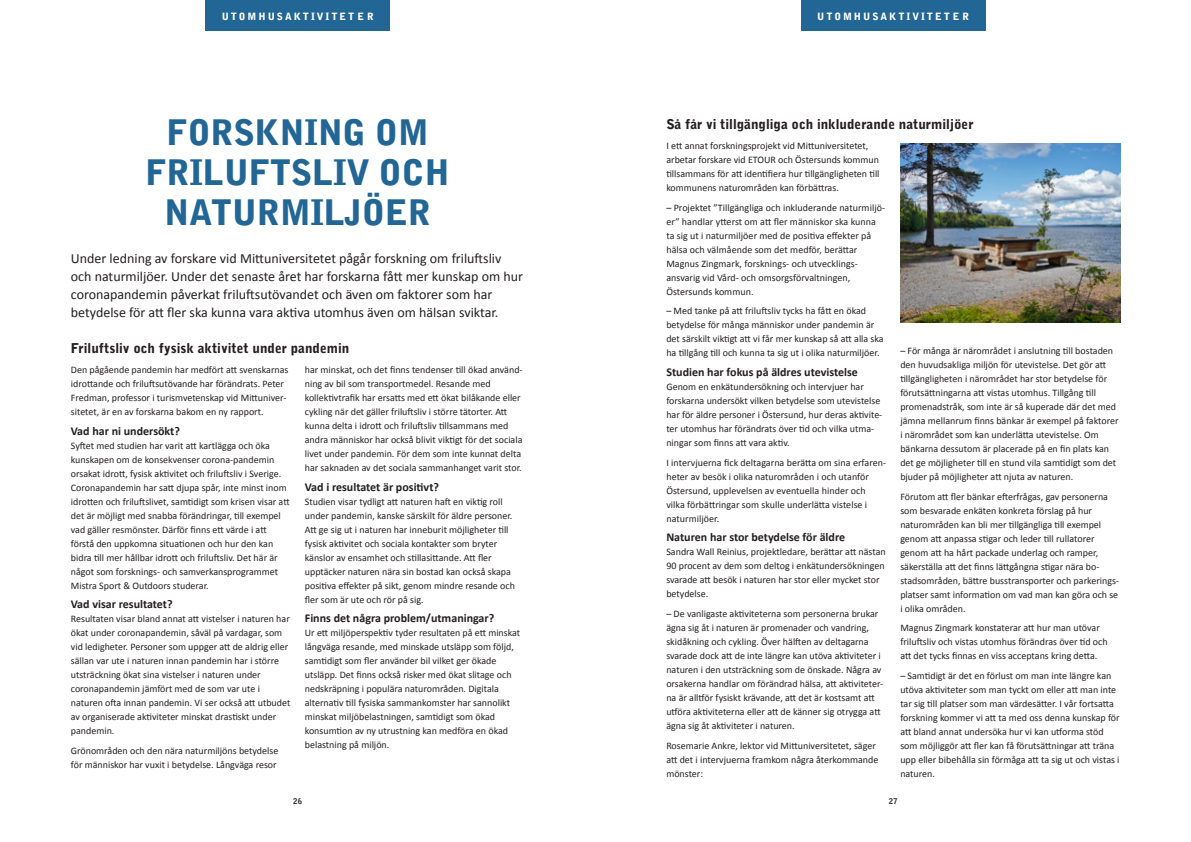
<style>
.page{position:relative;width:1191px;height:842px;background:#fff}
.page>*{position:absolute;margin:0;border:0;box-sizing:border-box;transform-origin:0 0}
.Rubrik_1{font:900 35px/40px "Bell Gothic Std";letter-spacing:-.01em;color:#226695;text-align:center}
.Ingress{font:14px/18px "Calibri";color:#231f20}
.Rubrik_2{font:900 13.5px "Bell Gothic Std";color:#231f20}
.Bröd{font:700 12px "Calibri";color:#231f20}
.Bröd-2{font:10px/14px "Calibri";color:#231f20}
.t1{font:900 10px "Bell Gothic Std";letter-spacing:.2em;color:#fff}
.t2{font:900 8px "Bell Gothic Std";color:#3e3e3f}
</style>
<div class="page">
<div style="left:206px;top:0;width:184px;height:31px;background:#226695"></div>
<div style="left:801px;top:0;width:184px;height:31px;background:#226695"></div>
<img style="left:900px;top:144px;width:220px;height:178px">
<p class="t1" style="left:222px;top:11px;width:153px">UTOMHUSAKTIVITETER</p>
<p class="t1" style="left:817px;top:11px;width:153px">UTOMHUSAKTIVITETER</p>
<h1 class="Rubrik_1" style="left:146px;top:113px;width:306px">FORSKNING OM<br>FRILUFTSLIV OCH<br>NATURMILJÖER</h1>
<p class="Ingress" style="left:71px;top:249px;width:453px">Under ledning av forskare vid Mittuniversitetet pågår forskning om friluftsliv och naturmiljöer. Under det senaste året har forskarna fått mer kunskap om hur coronapandemin påverkat friluftsutövandet och även om faktorer som har betydelse för att fler ska kunna vara aktiva utomhus även om hälsan sviktar.</p>
<h2 class="Rubrik_2" style="left:71px;top:341px;width:280px">Friluftsliv och fysisk aktivitet under pandemin</h2>
<p class="Bröd-2" style="left:71px;top:362px;width:219px">Den pågående pandemin har medfört att svenskarnas idrottande och friluftsutövande har förändrats. Peter Fredman, professor i turismvetenskap vid Mittuniver&shy;sitetet, är en av forskarna bakom en ny rapport.</p>
<p class="Bröd" style="left:71px;top:422px;width:111px">Vad har ni undersökt?</p>
<p class="Bröd-2" style="left:71px;top:438px;width:220px">Syftet med studien har varit att kartlägga och öka kunskapen om de konsekvenser corona-pandemin orsakat idrott, fysisk aktivitet och friluftsliv i Sverige.<br>Coronapandemin har satt djupa spår, inte minst inom idrotten och friluftslivet, samtidigt som krisen visar att det är möjligt med snabba förändringar, till exempel vad gäller resmönster. Därför finns ett värde i att förstå den uppkomna situationen och hur den kan bidra till mer hållbar idrott och friluftsliv. Det här är något som forsknings- och samverkansprogrammet Mistra Sport &amp; Outdoors studerar.</p>
<p class="Bröd" style="left:71px;top:596px;width:103px">Vad visar resultatet?</p>
<p class="Bröd-2" style="left:71px;top:612px;width:221px">Resultaten visar bland annat att vistelser i naturen har ökat under coronapandemin, såväl på vardagar, som vid ledigheter. Personer som uppger att de aldrig eller sällan var ute i naturen innan pandemin har i större utsträckning ökat sina vistelser i naturen under coronapandemin jämfört med de som var ute i naturen ofta innan pandemin. Vi ser också att utbudet av organiserade aktiviteter minskat drastiskt under pandemin.</p>
<p class="Bröd-2" style="left:71px;top:743px;width:209px">Grönområden och den nära naturmiljöns betydelse för människor har vuxit i betydelse. Långväga resor</p>
<p class="Bröd-2" style="left:305px;top:362px;width:219px">har minskat, och det finns tendenser till ökad använd&shy;ning av bil som transportmedel. Resande med kollektivtrafik har ersatts med ett ökat bilåkande eller cykling när det gäller friluftsliv i större tätorter. Att kunna delta i idrott och friluftsliv tillsammans med andra människor har också blivit viktigt för det sociala livet under pandemin. För dem som inte kunnat delta har saknaden av det sociala sammanhanget varit stor.</p>
<p class="Bröd" style="left:305px;top:478px;width:136px">Vad i resultatet är positivt?</p>
<p class="Bröd-2" style="left:305px;top:494px;width:212px">Studien visar tydligt att naturen haft en viktig roll under pandemin, kanske särskilt för äldre personer.<br>Att ge sig ut i naturen har inneburit möjligheter till fysisk aktivitet och sociala kontakter som bryter känslor av ensamhet och stillasittande. Att fler upptäcker naturen nära sin bostad kan också skapa positiva effekter på sikt, genom mindre resande och fler som är ute och rör på sig.</p>
<p class="Bröd" style="left:305px;top:610px;width:191px">Finns det några problem/utmaningar?</p>
<p class="Bröd-2" style="left:305px;top:626px;width:217px">Ur ett miljöperspektiv tyder resultaten på ett minskat långväga resande, med minskade utsläpp som följd, samtidigt som fler använder bil vilket ger ökade utsläpp. Det finns också risker med ökat slitage och nedskräpning i populära naturområden. Digitala alternativ till fysiska sammankomster har sannolikt minskat miljöbelastningen, samtidigt som ökad konsumtion av ny utrustning kan medföra en ökad belastning på miljön.</p>
<h2 class="Rubrik_2" style="left:666px;top:116px;width:309px">Så får vi tillgängliga och inkluderande naturmiljöer</h2>
<p class="Bröd-2" style="left:666px;top:138px;width:215px">I ett annat forskningsprojekt vid Mittuniversitetet, arbetar forskare vid ETOUR och Östersunds kommun tillsammans för att identifiera hur tillgängligheten till kommunens naturområden kan förbättras.</p>
<p class="Bröd-2" style="left:666px;top:200px;width:220px">– Projektet ”Tillgängliga och inkluderande naturmiljö&shy;er” handlar ytterst om att fler människor ska kunna ta sig ut i naturmiljöer med de positiva effekter på hälsa och välmående som det medför, berättar Magnus Zingmark, forsknings- och utvecklings&shy;ansvarig vid Vård- och omsorgsförvaltningen, Östersunds kommun.</p>
<p class="Bröd-2" style="left:666px;top:304px;width:219px">– Med tanke på att friluftsliv tycks ha fått en ökad betydelse för många människor under pandemin är det särskilt viktigt att vi får mer kunskap så att alla ska ha tillgång till och kunna ta sig ut i olika naturmiljöer.</p>
<p class="Bröd" style="left:666px;top:363px;width:193px">Studien har fokus på äldres utevistelse</p>
<p class="Bröd-2" style="left:666px;top:379px;width:217px">Genom en enkätundersökning och intervjuer har forskarna undersökt vilken betydelse som utevistelse har för äldre personer i Östersund, hur deras aktivite&shy;ter utomhus har förändrats över tid och vilka utma&shy;ningar som finns att vara aktiv.</p>
<p class="Bröd-2" style="left:666px;top:455px;width:221px">I intervjuerna fick deltagarna berätta om sina erfaren&shy;heter av besök i olika naturområden i och utanför Östersund, upplevelsen av eventuella hinder och vilka förbättringar som skulle underlätta vistelse i naturmiljöer.</p>
<p class="Bröd" style="left:666px;top:529px;width:180px">Naturen har stor betydelse för äldre</p>
<p class="Bröd-2" style="left:666px;top:545px;width:221px">Sandra Wall Reinius, projektledare, berättar att nästan 90 procent av dem som deltog i enkätundersökningen svarade att besök i naturen har stor eller mycket stor betydelse.</p>
<p class="Bröd-2" style="left:666px;top:606px;width:218px">– De vanligaste aktiviteterna som personerna brukar ägna sig åt i naturen är promenader och vandring, skidåkning och cykling. Över hälften av deltagarna svarade dock att de inte längre kan utöva aktiviteter i naturen i den utsträckning som de önskade. Några av orsakerna handlar om förändrad hälsa, att aktiviteter&shy;na är alltför fysiskt krävande, att det är kostsamt att utföra aktiviteterna eller att de känner sig otrygga att ägna sig åt aktiviteter i naturen.</p>
<p class="Bröd-2" style="left:666px;top:738px;width:213px">Rosemarie Ankre, lektor vid Mittuniversitetet, säger att det i intervjuerna framkom några återkommande mönster:</p>
<p class="Bröd-2" style="left:900px;top:343px;width:220px">– För många är närområdet i anslutning till bostaden den huvudsakliga miljön för utevistelse. Det gör att tillgängligheten i närområdet har stor betydelse för förutsättningarna att vistas utomhus. Tillgång till promenadstråk, som inte är så kuperade där det med jämna mellanrum finns bänkar är exempel på faktorer i närområdet som kan underlätta utevistelse. Om bänkarna dessutom är placerade på en fin plats kan det ge möjligheter till en stund vila samtidigt som det bjuder på möjligheter att njuta av naturen.</p>
<p class="Bröd-2" style="left:900px;top:489px;width:220px">Förutom att fler bänkar efterfrågas, gav personerna som besvarade enkäten konkreta förslag på hur naturområden kan bli mer tillgängliga till exempel genom att anpassa stigar och leder till rullatorer genom att ha hårt packade underlag och ramper, säkerställa att det finns lättgångna stigar nära bo&shy;stadsområden, bättre busstransporter och parkerings&shy;platser samt information om vad man kan göra och se i olika områden.</p>
<p class="Bröd-2" style="left:900px;top:621px;width:209px">Magnus Zingmark konstaterar att hur man utövar friluftsliv och vistas utomhus förändras över tid och att det tycks finnas en viss acceptans kring detta.</p>
<p class="Bröd-2" style="left:900px;top:668px;width:221px">– Samtidigt är det en förlust om man inte längre kan utöva aktiviteter som man tyckt om eller att man inte tar sig till platser som man värdesätter. I vår fortsatta forskning kommer vi att ta med oss denna kunskap för att bland annat undersöka hur vi kan utforma stöd som möjliggör att fler kan få förutsättningar att träna upp eller bibehålla sin förmåga att ta sig ut och vistas i naturen.</p>
<p class="t2" style="left:293px;top:796px;width:10px">26</p>
<p class="t2" style="left:888px;top:796px;width:10px">27</p>
</div>
